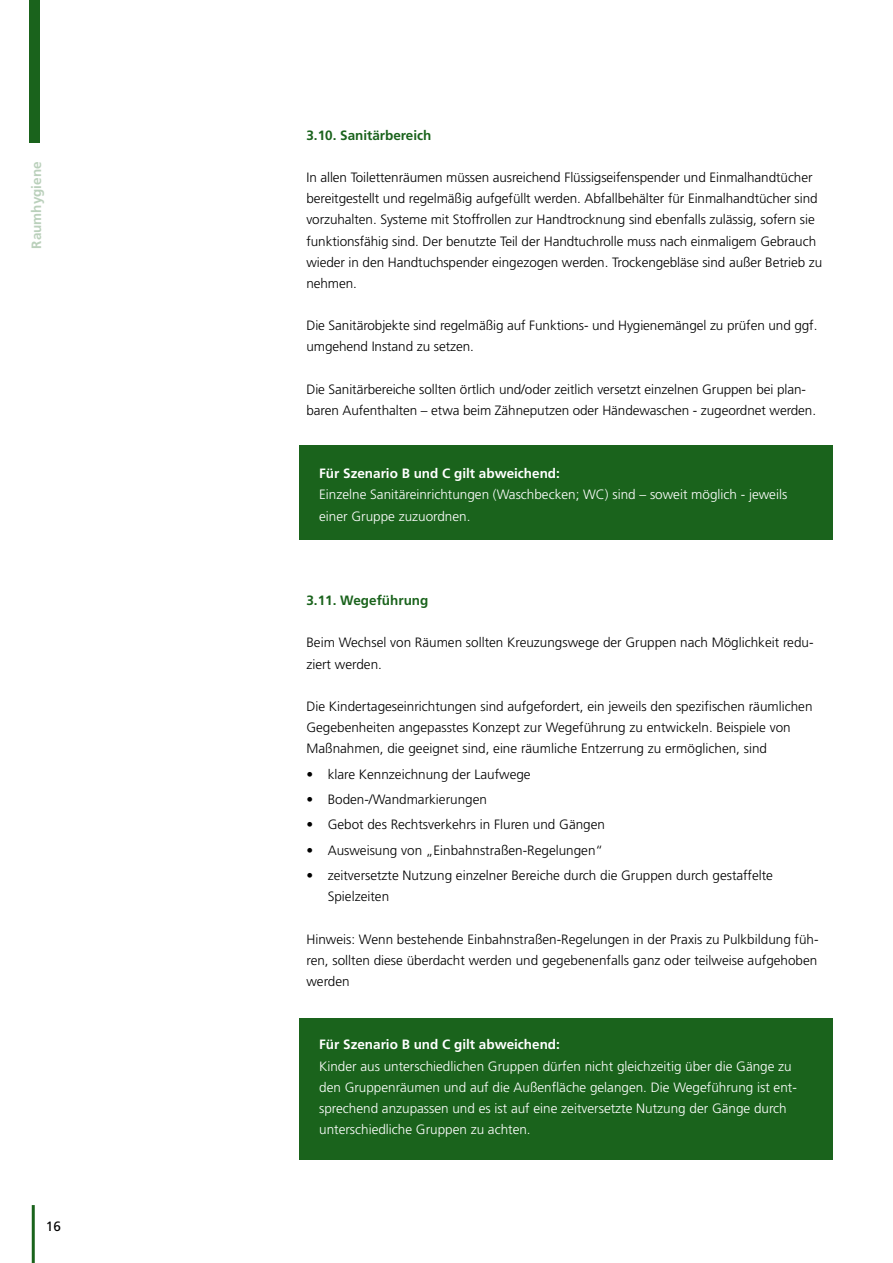
<style>
.page{position:relative;width:893px;height:1263px;background:#fff}
.page>*{position:absolute;margin:0;border:0;box-sizing:border-box;transform-origin:0 0}
.t1{font:300 13.5px/21.1px "Frutiger LT Std";letter-spacing:-.005em;color:#000}
.t2{font:300 13.5px/21.1px "Frutiger LT Std";color:#fff}
.t3{font:700 13.5px "Frutiger LT Std";color:#fff}
.t4{font:700 13.5px "Frutiger LT Std";color:#1a631c}
.t5{font:700 13.5px "Frutiger LT Std";color:#bad0bb}
.t6{font:13.5px "Frutiger LT Std";color:#000}
</style>
<div class="page">
<div style="left:299px;top:445px;width:534px;height:94px;background:#1a631c"></div>
<div style="left:299px;top:1018px;width:534px;height:141px;background:#1a631c"></div>
<div style="left:29px;top:0;width:10px;height:142px;background:#1a631c"></div>
<hr style="left:32px;top:1205px;width:3px;height:58px;background:#1a631c">
<p class="t5" style="left:28px;top:249px;width:89px;rotate:-90deg">Raumhygiene</p>
<p class="t6" style="left:46px;top:1218px;width:17px">16</p>
<p class="t4" style="left:306px;top:127px;width:127px">3.10. Sanitärbereich</p>
<p class="t1" style="left:306px;top:167px;width:517px">In allen Toilettenräumen müssen ausreichend Flüssigseifenspender und Einmalhandtücher bereitgestellt und regelmäßig aufgefüllt werden. Abfallbehälter für Einmalhandtücher sind vorzuhalten. Systeme mit Stoffrollen zur Handtrocknung sind ebenfalls zulässig, sofern sie funktionsfähig sind. Der benutzte Teil der Handtuchrolle muss nach einmaligem Gebrauch wieder in den Handtuchspender eingezogen werden. Trockengebläse sind außer Betrieb zu nehmen.</p>
<p class="t1" style="left:306px;top:315px;width:513px">Die Sanitärobjekte sind regelmäßig auf Funktions- und Hygienemängel zu prüfen und ggf. umgehend Instand zu setzen.</p>
<p class="t1" style="left:306px;top:379px;width:511px">Die Sanitärbereiche sollten örtlich und/oder zeitlich versetzt einzelnen Gruppen bei plan&shy;baren Aufenthalten – etwa beim Zähneputzen oder Händewaschen - zugeordnet werden.</p>
<p class="t3" style="left:319px;top:465px;width:242px">Für Szenario B und C gilt abweichend:</p>
<p class="t2" style="left:319px;top:484px;width:470px">Einzelne Sanitäreinrichtungen (Waschbecken; WC) sind – soweit möglich - jeweils einer Gruppe zuzuordnen.</p>
<p class="t4" style="left:306px;top:592px;width:124px">3.11. Wegeführung</p>
<p class="t1" style="left:306px;top:632px;width:509px">Beim Wechsel von Räumen sollten Kreuzungswege der Gruppen nach Möglichkeit redu&shy;ziert werden.</p>
<p class="t1" style="left:306px;top:696px;width:508px">Die Kindertageseinrichtungen sind aufgefordert, ein jeweils den spezifischen räumlichen<br>Gegebenheiten angepasstes Konzept zur Wegeführung zu entwickeln. Beispiele von<br>Maßnahmen, die geeignet sind, eine räumliche Entzerrung zu ermöglichen, sind</p>
<p class="t1" style="left:306px;top:764px;width:226px">• klare Kennzeichnung der Laufwege</p>
<p class="t1" style="left:306px;top:789px;width:182px">• Boden-/Wandmarkierungen</p>
<p class="t1" style="left:306px;top:814px;width:300px">• Gebot des Rechtsverkehrs in Fluren und Gängen</p>
<p class="t1" style="left:306px;top:840px;width:298px">• Ausweisung von „Einbahnstraßen-Regelungen“</p>
<p class="t1" style="left:328px;top:865px;width:447px;text-indent:-21px">• zeitversetzte Nutzung einzelner Bereiche durch die Gruppen durch gestaffelte<br>Spielzeiten</p>
<p class="t1" style="left:306px;top:928px;width:514px;text-align:justify">Hinweis: Wenn bestehende Einbahnstraßen-Regelungen in der Praxis zu Pulkbildung füh&shy;ren, sollten diese überdacht werden und gegebenenfalls ganz oder teilweise aufgehoben werden</p>
<p class="t3" style="left:319px;top:1037px;width:242px">Für Szenario B und C gilt abweichend:</p>
<p class="t2" style="left:319px;top:1055px;width:479px">Kinder aus unterschiedlichen Gruppen dürfen nicht gleichzeitig über die Gänge zu den Gruppenräumen und auf die Außenfläche gelangen. Die Wegeführung ist ent&shy;sprechend anzupassen und es ist auf eine zeitversetzte Nutzung der Gänge durch unterschiedliche Gruppen zu achten.</p>
</div>
